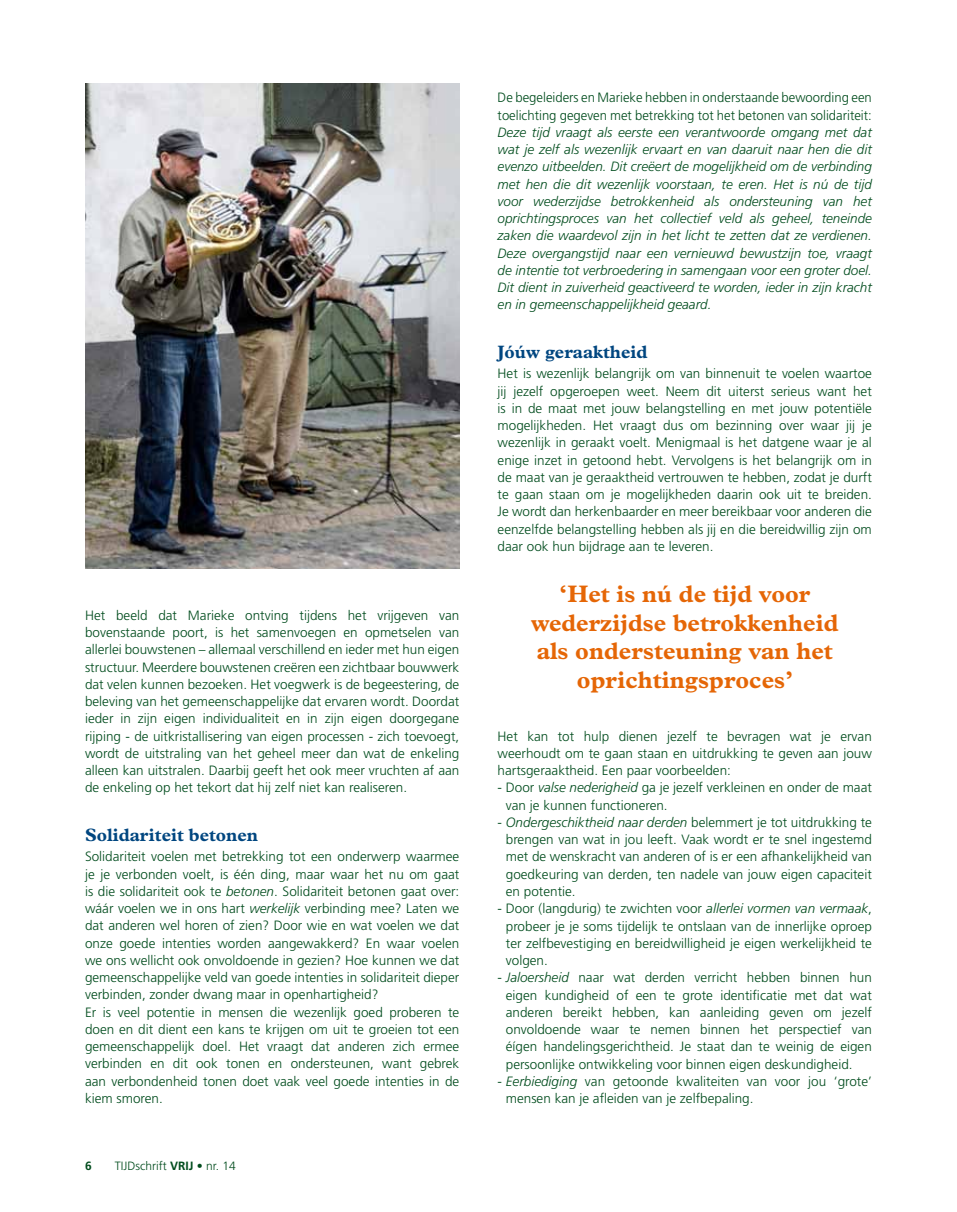
<style>
.page{position:relative;width:957px;height:1212px;background:#fff}
.page>*{position:absolute;margin:0;border:0;box-sizing:border-box;transform-origin:0 0}
.t1{font:700 24px/28.5px "Plantin Std";color:#e56606;text-align:center}
.t2{font:700 18px "Plantin Std";color:#004680}
.t3{font:300 13.5px/17.2px "Frutiger LT Std";color:#004c1d;text-align:justify}
.t4{font:italic 300 13.5px/17.2px "Frutiger LT Std";color:#004c1d;text-align:justify}
.t5{font:300 12px "Frutiger LT Std";color:#004c1d}
.t6{font:700 12px "Frutiger LT Std";color:#004c1d}
.s1{font-style:italic}
.s2{font-weight:700}
</style>
<div class="page">
<img style="left:85px;top:84px;width:374px;height:484px">
<p class="t3" style="left:85px;top:607px;width:376px">Het beeld dat Marieke ontving tijdens het vrijgeven van bovenstaande poort, is het samenvoegen en opmetselen van allerlei bouwstenen – allemaal verschillend en ieder met hun eigen structuur. Meerdere bouwstenen creëren een zichtbaar bouwwerk dat velen kunnen bezoeken. Het voegwerk is de begeestering, de beleving van het gemeenschappelijke dat ervaren wordt. Doordat ieder in zijn eigen individualiteit en in zijn eigen doorgegane rijping - de uitkristallisering van eigen processen - zich toevoegt, wordt de uitstraling van het geheel meer dan wat de enkeling alleen kan uitstralen. Daarbij geeft het ook meer vruchten af aan de enkeling op het tekort dat hij zelf niet kan realiseren.</p>
<h2 class="t2" style="left:85px;top:824px;width:174px">Solidariteit betonen</h2>
<p class="t3" style="left:85px;top:848px;width:376px;text-align:left">Solidariteit voelen met betrekking tot een onderwerp waarmee je je verbonden voelt, is één ding, maar waar het nu om gaat is die solidariteit ook te <span class="s1">betonen</span>. Solidariteit betonen gaat over: wáár voelen we in ons hart <span class="s1">werkelijk</span> verbinding mee? Laten we dat anderen wel horen of zien? Door wie en wat voelen we dat onze goede intenties worden aangewakkerd? En waar voelen we ons wellicht ook onvoldoende in gezien? Hoe kunnen we dat gemeenschappelijke veld van goede intenties in solidariteit dieper verbinden, zonder dwang maar in openhartigheid?<br>Er is veel potentie in mensen die wezenlijk goed proberen te doen en dit dient een kans te krijgen om uit te groeien tot een gemeenschappelijk doel. Het vraagt dat anderen zich ermee verbinden en dit ook tonen en ondersteunen, want gebrek aan verbondenheid tonen doet vaak veel goede intenties in de kiem smoren.</p>
<p class="t6" style="left:85px;top:1159px;width:8px">6</p>
<p class="t5" style="left:115px;top:1159px;width:122px">TIJDschrift <span class="s2">VRIJ</span> • nr. 14</p>
<p class="t3" style="left:497px;top:89px;width:376px">De begeleiders en Marieke hebben in onderstaande bewoording een toelichting gegeven met betrekking tot het betonen van solidariteit:</p>
<p class="t4" style="left:497px;top:124px;width:376px">Deze tijd vraagt als eerste een verantwoorde omgang met dat wat je zelf als wezenlijk ervaart en van daaruit naar hen die dit evenzo uitbeelden. Dit creëert de mogelijkheid om de verbinding met hen die dit wezenlijk voorstaan, te eren. Het is nú de tijd voor wederzijdse betrokkenheid als ondersteuning van het oprichtingsproces van het collectief veld als geheel, teneinde zaken die waardevol zijn in het licht te zetten dat ze verdienen.<br>Deze overgangstijd naar een vernieuwd bewustzijn toe, vraagt de intentie tot verbroedering in samengaan voor een groter doel.<br>Dit dient in zuiverheid geactiveerd te worden, ieder in zijn kracht en in gemeenschappelijkheid geaard.</p>
<h2 class="t2" style="left:497px;top:341px;width:151px">Jóúw geraaktheid</h2>
<p class="t3" style="left:497px;top:365px;width:376px">Het is wezenlijk belangrijk om van binnenuit te voelen waartoe jij jezelf opgeroepen weet. Neem dit uiterst serieus want het is in de maat met jouw belangstelling en met jouw potentiële mogelijkheden. Het vraagt dus om bezinning over waar jij je wezenlijk in geraakt voelt. Menigmaal is het datgene waar je al enige inzet in getoond hebt. Vervolgens is het belangrijk om in de maat van je geraaktheid vertrouwen te hebben, zodat je durft te gaan staan om je mogelijkheden daarin ook uit te breiden.<br>Je wordt dan herkenbaarder en meer bereikbaar voor anderen die eenzelfde belangstelling hebben als jij en die bereidwillig zijn om daar ook hun bijdrage aan te leveren.</p>
<h1 class="t1" style="left:531px;top:580px;width:309px">‘Het is nú de tijd voor wederzijdse betrokkenheid als ondersteuning van het oprichtingsproces’</h1>
<p class="t3" style="left:497px;top:727px;width:376px">Het kan tot hulp dienen jezelf te bevragen wat je ervan weerhoudt om te gaan staan en uitdrukking te geven aan jouw hartsgeraaktheid. Een paar voorbeelden:</p>
<p class="t3" style="left:506px;top:779px;width:367px;text-indent:-8px">- Door <span class="s1">valse nederigheid</span> ga je jezelf verkleinen en onder de maat van je kunnen functioneren.</p>
<p class="t3" style="left:506px;top:814px;width:367px;text-indent:-8px">- <span class="s1">Ondergeschiktheid naar derden</span> belemmert je tot uitdrukking te brengen van wat in jou leeft. Vaak wordt er te snel ingestemd met de wenskracht van anderen of is er een afhankelijkheid van goedkeuring van derden, ten nadele van jouw eigen capaciteit en potentie.</p>
<p class="t3" style="left:506px;top:900px;width:367px;text-indent:-8px">- Door (langdurig) te zwichten voor <span class="s1">allerlei vormen van vermaak</span>, probeer je je soms tijdelijk te ontslaan van de innerlijke oproep ter zelfbevestiging en bereidwilligheid je eigen werkelijkheid te volgen.</p>
<p class="t3" style="left:506px;top:969px;width:367px;text-indent:-8px">- <span class="s1">Jaloersheid</span> naar wat derden verricht hebben binnen hun eigen kundigheid of een te grote identificatie met dat wat anderen bereikt hebben, kan aanleiding geven om jezelf onvoldoende waar te nemen binnen het perspectief van éígen handelingsgerichtheid. Je staat dan te weinig de eigen persoonlijke ontwikkeling voor binnen eigen deskundigheid.</p>
<p class="t3" style="left:506px;top:1073px;width:367px;text-indent:-8px">- <span class="s1">Eerbiediging</span> van getoonde kwaliteiten van voor jou ‘grote’ mensen kan je afleiden van je zelfbepaling.</p>
</div>
